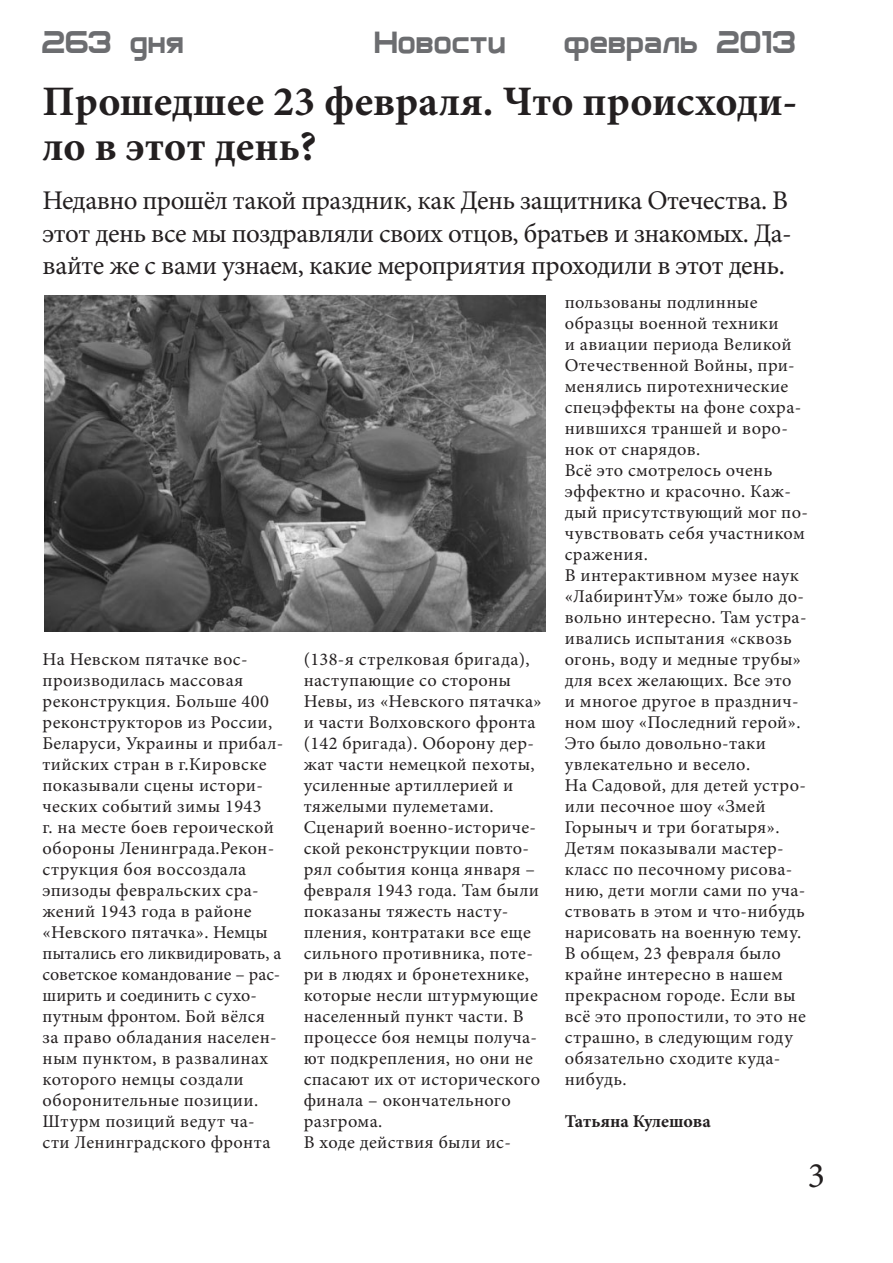
<style>
.page{position:relative;width:893px;height:1263px;background:#fff}
.page>*{position:absolute;margin:0;border:0;box-sizing:border-box;transform-origin:0 0}
.заголооовок{font:700 42px/45px "Minion Pro";color:#231f20}
.t1{font:36px "Archangelsk";color:#6c6d70}
.t2{font:36px "Minion Pro";color:#231f20}
.вводка{font:27px/32.4px "Minion Pro";letter-spacing:-.02em;color:#231f20}
.подзаголовок{font:18px/21px "Minion Pro";letter-spacing:.02em;color:#231f20}
.подзаголовок-2{font:700 18px "Minion Pro";letter-spacing:-.005em;color:#231f20}
</style>
<div class="page">
<img style="left:44px;top:295px;width:501px;height:336px">
<p class="t1" style="left:43px;top:25px;width:144px">263 дня</p>
<p class="t1" style="left:565px;top:25px;width:234px">февраль 2013</p>
<p class="t1" style="left:375px;top:25px;width:133px">Новости</p>
<p class="заголооовок" style="left:43px;top:79px;width:756px">Прошедшее 23 февраля. Что происходи&shy;ло в этот день?</p>
<p class="вводка" style="left:43px;top:185px;width:751px">Недавно прошёл такой праздник, как День защитника Отечества. В этот день все мы поздравляли своих отцов, братьев и знакомых. Да&shy;вайте же с вами узнаем, какие мероприятия проходили в этот день.</p>
<p class="подзаголовок" style="left:43px;top:649px;width:242px">На Невском пятачке вос&shy;производилась массовая реконструкция. Больше 400 реконструкторов из России,<br>Беларуси, Украины и прибал&shy;тийских стран в г.Кировске показывали сцены истори&shy;ческих событий зимы 1943<br>г. на месте боев героической обороны Ленинграда.Рекон&shy;струкция боя воссоздала эпизоды февральских сра&shy;жений 1943 года в районе «Невского пятачка». Немцы пытались его ликвидировать, а советское командование – рас&shy;ширить и соединить с сухо&shy;путным фронтом. Бой вёлся за право обладания населен&shy;ным пунктом, в развалинах которого немцы создали оборонительные позиции.<br>Штурм позиций ведут ча&shy;сти Ленинградского фронта</p>
<p class="подзаголовок" style="left:304px;top:649px;width:239px">(138-я стрелковая бригада), наступающие со стороны<br>Невы, из «Невского пятачка» и части Волховского фронта (142 бригада). Оборону дер&shy;жат части немецкой пехоты, усиленные артиллерией и тяжелыми пулеметами.</p>
<p class="подзаголовок" style="left:304px;top:817px;width:238px">Сценарий военно-историче&shy;ской реконструкции повто&shy;рял события конца января – февраля 1943 года. Там были показаны тяжесть насту&shy;пления, контратаки все еще сильного противника, поте&shy;ри в людях и бронетехнике, которые несли штурмующие населенный пункт части. В процессе боя немцы получа&shy;ют подкрепления, но они не спасают их от исторического финала – окончательного разгрома.</p>
<p class="подзаголовок" style="left:304px;top:1132px;width:209px">В ходе действия были ис-</p>
<p class="подзаголовок" style="left:565px;top:292px;width:238px">пользованы подлинные образцы военной техники<br>и авиации периода Великой<br>Отечественной Войны, при&shy;менялись пиротехнические спецэффекты на фоне сохра&shy;нившихся траншей и воро&shy;нок от снарядов.</p>
<p class="подзаголовок" style="left:565px;top:460px;width:245px">Всё это смотрелось очень эффектно и красочно. Каж&shy;дый присутствующий мог по&shy;чувствовать себя участником сражения.</p>
<p class="подзаголовок" style="left:565px;top:565px;width:243px">В интерактивном музее наук «ЛабиринтУм» тоже было до&shy;вольно интересно. Там устра&shy;ивались испытания «сквозь огонь, воду и медные трубы» для всех желающих. Все это<br>и многое другое в празднич&shy;ном шоу «Последний герой».<br>Это было довольно-таки увлекательно и весело.</p>
<p class="подзаголовок" style="left:565px;top:775px;width:243px">На Садовой, для детей устро&shy;или песочное шоу «Змей<br>Горыныч и три богатыря».<br>Детям показывали мастер&shy;класс по песочному рисова&shy;нию, дети могли сами по уча&shy;ствовать в этом и что-нибудь нарисовать на военную тему.</p>
<p class="подзаголовок" style="left:565px;top:943px;width:243px">В общем, 23 февраля было крайне интересно в нашем прекрасном городе. Если вы всё это пропостили, то это не страшно, в следующим году обязательно сходите куда&shy;нибудь.</p>
<p class="подзаголовок-2" style="left:565px;top:1108px;width:148px">Татьяна Кулешова</p>
<p class="t2" style="left:808px;top:1151px;width:19px">3</p>
</div>
